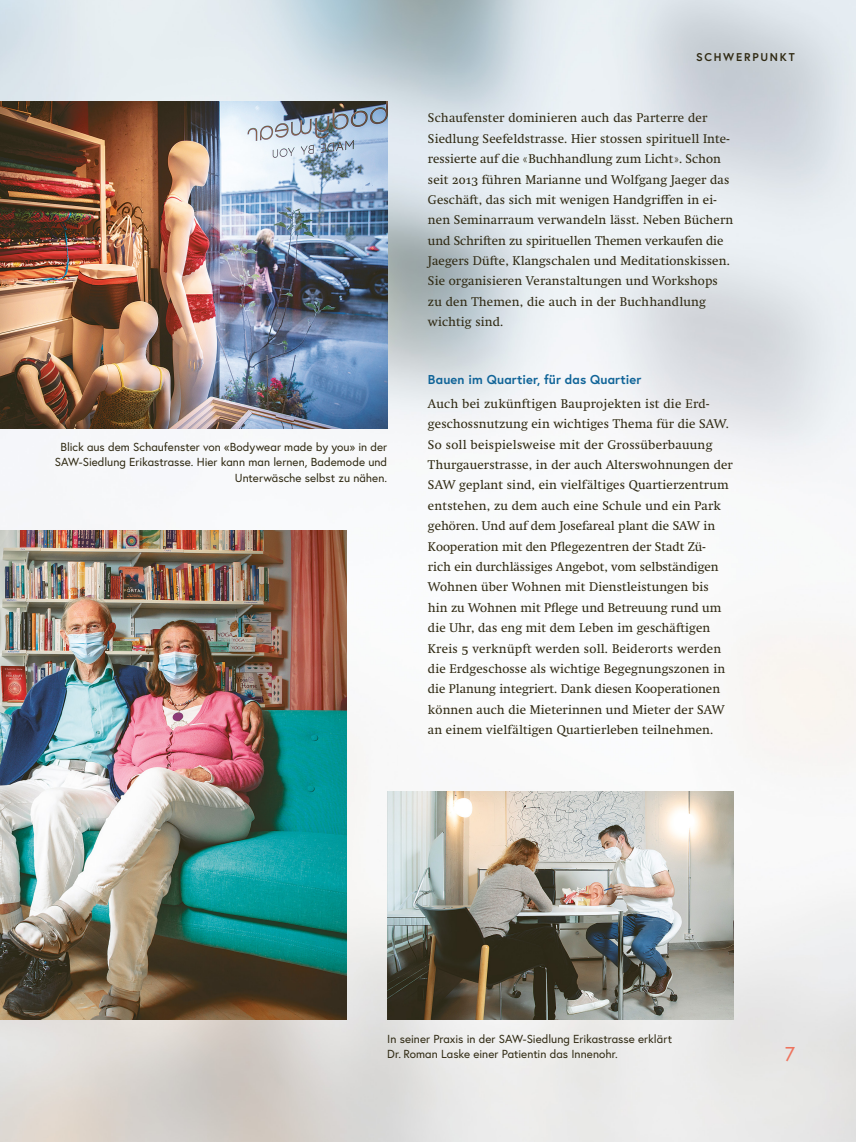
<style>
.page{position:relative;width:856px;height:1142px;background:#fff}
.page>*{position:absolute;margin:0;border:0;box-sizing:border-box;transform-origin:0 0}
.Pagina_Rechtsbündig{font:20px "Europa";color:#ee735e}
.Fliesstext__optimum{font:12.88px/20.4px "Swift Neue LT Pro";letter-spacing:.01em;color:#2f2912}
.Untertitel{font:700 12.88px "Europa";letter-spacing:.01em;color:#106498}
.Legende_Neu___unten{font:11.62px/15.2px "Europa";color:#2f2912;text-align:right}
.Rubrik_Spitzmarke_Re{font:700 11.25px "Europa";letter-spacing:.155em;color:#2f2912}
</style>
<div class="page">
<img style="left:0;top:0;width:856px;height:1141px">
<img style="left:0;top:102px;width:387px;height:326px">
<img style="left:0;top:530px;width:346px;height:489px">
<img style="left:387px;top:791px;width:347px;height:228px">
<p class="Rubrik_Spitzmarke_Re" style="left:696px;top:50px;width:100px">SCHWERPUNKT</p>
<p class="Legende_Neu___unten" style="left:55px;top:439px;width:334px">Blick aus dem Schaufenster von «Bodywear made by you» in der<br>SAW-Siedlung Erikastrasse. Hier kann man lernen, Bademode und<br>Unterwäsche selbst zu nähen.</p>
<p class="Fliesstext__optimum" style="left:428px;top:108px;width:307px">Schaufenster dominieren auch das Parterre der Siedlung Seefeldstrasse. Hier stossen spirituell Inte&shy;ressierte auf die «Buchhandlung zum Licht». Schon seit 2013 führen Marianne und Wolfgang Jaeger das Geschäft, das sich mit wenigen Handgriffen in ei&shy;nen Seminarraum verwandeln lässt. Neben Büchern und Schriften zu spirituellen Themen verkaufen die Jaegers Düfte, Klangschalen und Meditationskissen.<br>Sie organisieren Veranstaltungen und Workshops zu den Themen, die auch in der Buchhandlung wichtig sind.</p>
<p class="Untertitel" style="left:428px;top:370px;width:215px">Bauen im Quartier, für das Quartier</p>
<p class="Fliesstext__optimum" style="left:428px;top:393px;width:306px">Auch bei zukünftigen Bauprojekten ist die Erd&shy;geschossnutzung ein wichtiges Thema für die SAW.<br>So soll beispielsweise mit der Grossüberbauung Thurgauerstrasse, in der auch Alterswohnungen der SAW geplant sind, ein vielfältiges Quartierzentrum entstehen, zu dem auch eine Schule und ein Park gehören. Und auf dem Josefareal plant die SAW in Kooperation mit den Pflegezentren der Stadt Zü-</p>
<p class="Fliesstext__optimum" style="left:428px;top:556px;width:292px">rich ein durchlässiges Angebot, vom selbständigen<br>Wohnen über Wohnen mit Dienstleistungen bis</p>
<p class="Fliesstext__optimum" style="left:428px;top:597px;width:295px">hin zu Wohnen mit Pflege und Betreuung rund um</p>
<p class="Fliesstext__optimum" style="left:428px;top:617px;width:299px">die Uhr, das eng mit dem Leben im geschäftigen Kreis 5 verknüpft werden soll. Beiderorts werden die Erdgeschosse als wichtige Begegnungszonen in die Planung integriert. Dank diesen Kooperationen können auch die Mieterinnen und Mieter der SAW an einem vielfältigen Quartierleben teilnehmen.</p>
<p class="Legende_Neu___unten" style="left:387px;top:1030px;width:286px;text-align:left">In seiner Praxis in der SAW-Siedlung Erikastrasse erklärt<br>Dr. Roman Laske einer Patientin das Innenohr.</p>
<p class="Pagina_Rechtsbündig" style="left:785px;top:1040px;width:12px">7</p>
</div>
